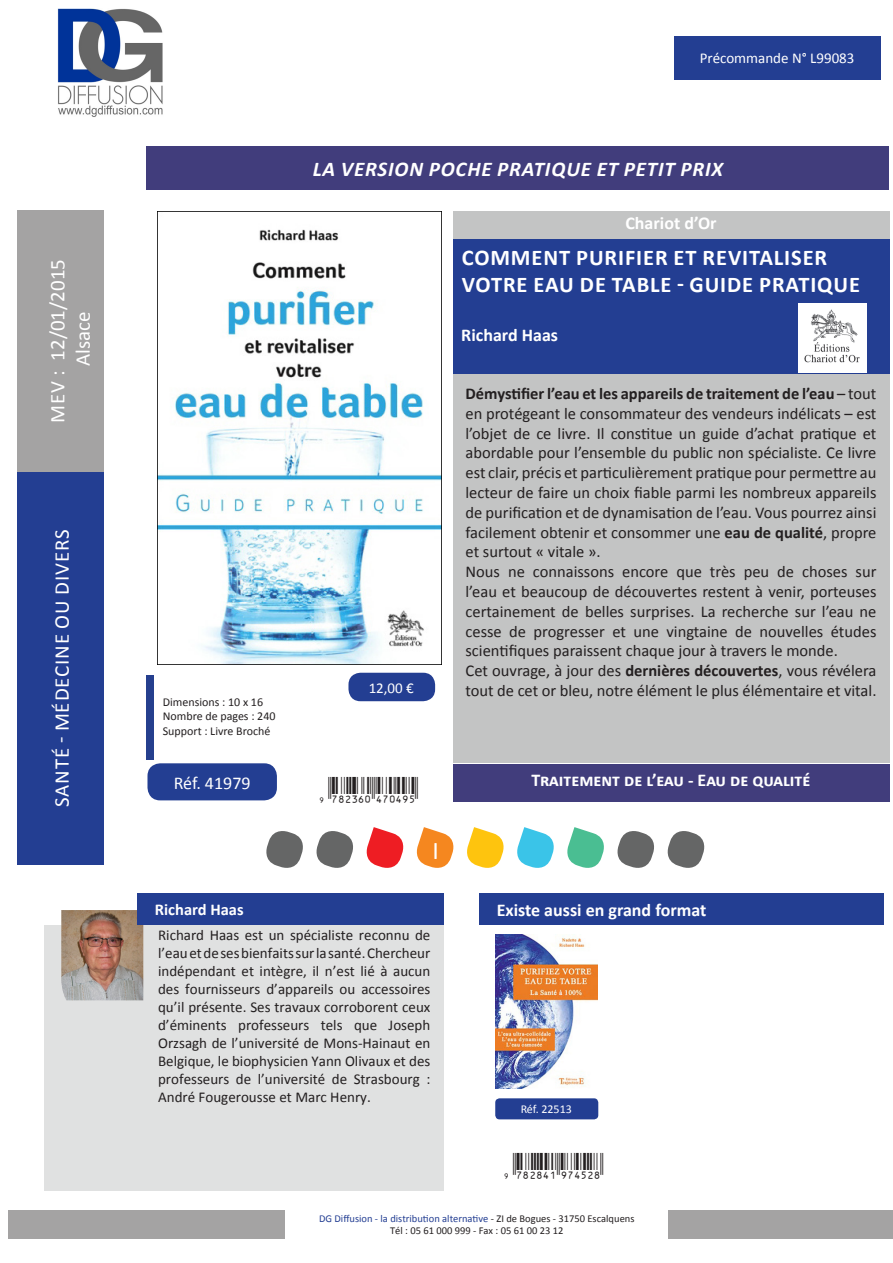
<style>
.page{position:relative;width:893px;height:1263px;background:#fff}
.page>*{position:absolute;margin:0;border:0;box-sizing:border-box;transform-origin:0 0}
.texte_format___NB_pa{font:25.5px "Calibri";color:#fff}
.t1{font:700 22.5px/27px "Calibri";letter-spacing:.04em;color:#fff}
.Accroche{font:italic 700 21px "Calibri";letter-spacing:.04em;color:#fff}
.Titre_collection{font:21px "Calibri";letter-spacing:.04em;color:#fff}
.Titre_MEV{font:21px "Calibri";color:#fff}
.t2{font:19.5px "ID Automation UPCEANXS";color:#231f20}
.t3{font:700 18px "Calibri";color:#fff}
.t4{font:18px "Calibri";color:#fff}
.t5{font:16.5px/19.8px "Calibri";color:#231f20;text-align:justify}
.t6{font:700 16.5px "Calibri";color:#fff}
.texte_BIO{font:15px/18px "Calibri";color:#231f20;text-align:justify}
.Titre_Précommande{font:15px "Calibri";color:#fff}
.Prix{font:15px "Calibri";color:#fff}
.t7{font:12px "Calibri";color:#231f20}
.t8{font:12px "Calibri";color:#fff}
.texte_format___NB_pa-2{font:10.5px "Calibri";color:#233e92}
.texte_format___NB_pa-3{font:10.5px "Calibri";color:#231f20}
.s1{font-weight:700}
.s2{color:#231f20}
</style>
<div class="page">
<div style="left:674px;top:36px;width:206px;height:43px;background:#233e92"></div>
<div style="left:669px;top:1210px;width:224px;height:28px;background:#a4a3a3"></div>
<div style="left:9px;top:1210px;width:276px;height:28px;background:#a4a3a3"></div>
<div style="left:18px;top:472px;width:86px;height:393px;background:#233e92"></div>
<div style="left:18px;top:210px;width:86px;height:262px;background:#a4a3a3"></div>
<img style="left:57px;top:9px;width:106px;height:108px">
<img style="left:496px;top:934px;width:102px;height:155px">
<div style="left:453px;top:239px;width:436px;height:135px;background:#233e92"></div>
<div style="left:480px;top:893px;width:404px;height:32px;background:#233e92"></div>
<img style="left:158px;top:211px;width:284px;height:454px">
<div style="left:495px;top:1098px;width:103px;height:21px;background:#233e92;border-radius:4px"></div>
<div style="left:147px;top:763px;width:130px;height:37px;background:#233e92;border-radius:13px"></div>
<div style="left:147px;top:147px;width:742px;height:43px;background:#413d7c"></div>
<div style="left:453px;top:374px;width:436px;height:388px;background:#c3c4c4"></div>
<div style="left:453px;top:211px;width:436px;height:28px;background:#c3c4c4"></div>
<svg style="left:316px;top:831px;width:37px;height:37px"></svg>
<svg style="left:266px;top:831px;width:37px;height:37px"></svg>
<svg style="left:617px;top:831px;width:37px;height:37px"></svg>
<svg style="left:667px;top:831px;width:38px;height:37px"></svg>
<svg style="left:416px;top:827px;width:38px;height:41px"></svg>
<svg style="left:366px;top:827px;width:38px;height:41px"></svg>
<svg style="left:467px;top:827px;width:37px;height:41px"></svg>
<svg style="left:517px;top:827px;width:87px;height:41px"></svg>
<div style="left:44px;top:925px;width:400px;height:266px;background:#e0e1e1"></div>
<img style="left:61px;top:910px;width:82px;height:90px">
<div style="left:138px;top:893px;width:306px;height:32px;background:#233e92"></div>
<img style="left:798px;top:303px;width:69px;height:69px">
<div style="left:453px;top:764px;width:436px;height:38px;background:#413d7c"></div>
<div style="left:348px;top:673px;width:87px;height:28px;background:#233e92;border-radius:12px"></div>
<div style="left:146px;top:675px;width:7px;height:84px;background:#253f8e"></div>
<p class="Titre_MEV" style="left:44px;top:423px;width:165px;rotate:-90deg">MEV : 12/01/2015</p>
<p class="Titre_MEV" style="left:69px;top:366px;width:56px;rotate:-90deg">Alsace</p>
<p class="Titre_collection" style="left:48px;top:807px;width:279px;rotate:-90deg">SANTÉ - MÉDECINE OU DIVERS</p>
<p class="Titre_Précommande" style="left:700px;top:49px;width:156px">Précommande N° L99083</p>
<p class="Accroche" style="left:313px;top:156px;width:412px">LA VERSION POCHE PRATIQUE ET PETIT PRIX</p>
<p class="t3" style="left:625px;top:211px;width:93px">Chariot d’Or</p>
<p class="t1" style="left:462px;top:244px;width:400px">COMMENT PURIFIER ET REVITALISER<br>VOTRE EAU DE TABLE - GUIDE PRATIQUE</p>
<p class="t7" style="left:163px;top:694px;width:102px">Dimensions : 10 x 16</p>
<p class="t7" style="left:163px;top:708px;width:114px">Nombre de pages : 240</p>
<p class="t7" style="left:163px;top:723px;width:109px">Support : Livre Broché</p>
<p class="t4" style="left:174px;top:771px;width:78px">Réf. 41979</p>
<p class="Prix" style="left:369px;top:678px;width:47px">12,00 €</p>
<p class="t3" style="left:461px;top:323px;width:98px">Richard Haas</p>
<p class="t5" style="left:466px;top:384px;width:412px"><span class="s1">Démystifier l’eau et les appareils de traitement de l’eau</span> – tout en protégeant le consommateur des vendeurs indélicats – est l’objet de ce livre. Il constitue un guide d’achat pratique et abordable pour l’ensemble du public non spécialiste. Ce livre est clair, précis et particulièrement pratique pour permettre au lecteur de faire un choix fiable parmi les nombreux appareils de purification et de dynamisation de l’eau. Vous pourrez ainsi facilement obtenir et consommer une <span class="s1">eau de qualité</span>, propre et surtout « vitale ».</p>
<p class="t5" style="left:466px;top:562px;width:412px">Nous ne connaissons encore que très peu de choses sur l’eau et beaucoup de découvertes restent à venir, porteuses certainement de belles surprises. La recherche sur l’eau ne cesse de progresser et une vingtaine de nouvelles études scientifiques paraissent chaque jour à travers le monde.</p>
<p class="t5" style="left:466px;top:661px;width:412px">Cet ouvrage, à jour des <span class="s1">dernières découvertes</span>, vous révélera tout de cet or bleu, notre élément le plus élémentaire et vital.</p>
<p class="t2" style="left:315px;top:772px;width:104px">y(7IC3G0*ORKOTP(</p>
<p class="t3" style="left:532px;top:769px;width:280px">Traitement de l’eau - Eau de qualité</p>
<p class="texte_format___NB_pa" style="left:432px;top:835px;width:8px">I</p>
<p class="t6" style="left:155px;top:899px;width:90px">Richard Haas</p>
<p class="texte_BIO" style="left:158px;top:926px;width:274px">Richard Haas est un spécialiste reconnu de l’eau et de ses bienfaits sur la santé. Chercheur indépendant et intègre, il n’est lié à aucun des fournisseurs d’appareils ou accessoires qu’il présente. Ses travaux corroborent ceux d’éminents professeurs tels que Joseph Orzsagh de l’université de Mons-Hainaut en Belgique, le biophysicien Yann Olivaux et des professeurs de l’université de Strasbourg :<br>André Fougerousse et Marc Henry.</p>
<p class="t3" style="left:497px;top:898px;width:211px">Existe aussi en grand format</p>
<p class="t8" style="left:521px;top:1102px;width:53px">Réf. 22513</p>
<p class="t2" style="left:500px;top:1149px;width:105px">y(7IC8E1*TROPMS(</p>
<p class="texte_format___NB_pa-2" style="left:319px;top:1212px;width:317px">DG Diffusion - la distribution alternative <span class="s2">- ZI de Bogues - 31750 Escalquens</span></p>
<p class="texte_format___NB_pa-3" style="left:390px;top:1224px;width:175px">Tél : 05 61 000 999 - Fax : 05 61 00 23 12</p>
</div>
